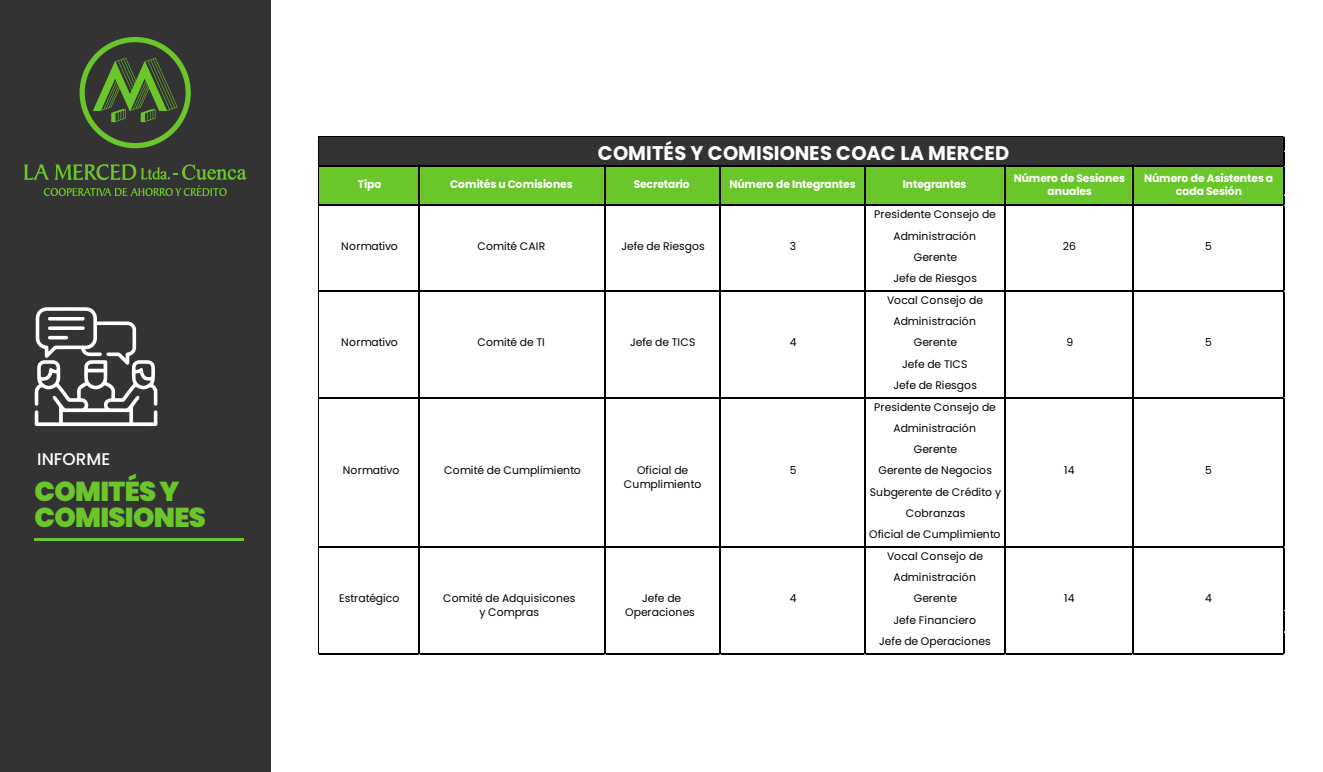
<style>
.page{position:relative;width:1323px;height:772px;background:#fff}
.page>*{position:absolute;margin:0;border:0;box-sizing:border-box;transform-origin:0 0}
.t1{font:900 27.3px/25.8px "Poppins";letter-spacing:-.025em;color:#6ac62a}
.t2{font:700 19.78px "Poppins";letter-spacing:.005em;color:#fff}
.t3{font:500 16.89px "Poppins";color:#fff}
.t4{font:10.94px/21.3px "Poppins";letter-spacing:.005em;color:#000;text-align:center}
.t5{font:700 10.94px/13.7px "Poppins";letter-spacing:-.015em;color:#fff;text-align:center}
</style>
<div class="page">
<div style="left:0;top:0;width:270px;height:772px;background:#333334"></div>
<svg style="left:80px;top:37px;width:111px;height:111px"></svg>
<svg style="left:24px;top:164px;width:223px;height:32px"></svg>
<hr style="left:34px;top:538px;width:209px;height:3px;background:#6ac62a">
<div style="left:319px;top:137px;width:965px;height:30px;background:#333334"></div>
<div style="left:319px;top:166px;width:965px;height:40px;background:#6ac62a"></div>
<hr style="left:319px;top:136px;width:965px;height:1px;background:#000">
<hr style="left:319px;top:166px;width:965px;height:1px;background:#000">
<hr style="left:319px;top:204px;width:965px;height:2px;background:#000">
<hr style="left:319px;top:290px;width:965px;height:1px;background:#000">
<hr style="left:319px;top:397px;width:965px;height:1px;background:#000">
<hr style="left:319px;top:546px;width:965px;height:1px;background:#000">
<hr style="left:318px;top:136px;width:1px;height:518px;background:#000">
<hr style="left:418px;top:167px;width:2px;height:487px;background:#000">
<hr style="left:604px;top:167px;width:2px;height:487px;background:#000">
<hr style="left:719px;top:167px;width:2px;height:487px;background:#000">
<hr style="left:864px;top:167px;width:1px;height:487px;background:#000">
<hr style="left:1004px;top:167px;width:2px;height:487px;background:#000">
<hr style="left:1132px;top:167px;width:1px;height:487px;background:#000">
<hr style="left:319px;top:653px;width:965px;height:1px;background:#000">
<hr style="left:1283px;top:137px;width:1px;height:517px;background:#000">
<svg style="left:35px;top:307px;width:122px;height:119px"></svg>
<h3 class="t3" style="left:37px;top:449px;width:74px">INFORME</h3>
<h1 class="t1" style="left:35px;top:478px;width:173px">COMITÉS Y<br>COMISIONES</h1>
<h2 class="t2" style="left:598px;top:141px;width:413px">COMITÉS Y COMISIONES COAC LA MERCED</h2>
<p class="t5" style="left:358px;top:177px;width:25px">Tipo</p>
<p class="t5" style="left:450px;top:177px;width:124px">Comités u Comisiones</p>
<p class="t5" style="left:634px;top:177px;width:57px">Secretario</p>
<p class="t5" style="left:729px;top:177px;width:128px">Número de Integrantes</p>
<p class="t5" style="left:903px;top:177px;width:65px">Integrantes</p>
<p class="t5" style="left:1014px;top:171px;width:113px">Número de Sesiones anuales</p>
<p class="t5" style="left:1144px;top:171px;width:131px">Número de Asistentes a cada Sesión</p>
<p class="t4" style="left:869px;top:204px;width:134px">Presidente Consejo de<br>Administración<br>Gerente<br>Jefe de Riesgos<br>Vocal Consejo de<br>Administración<br>Gerente<br>Jefe de TICS<br>Jefe de Riesgos<br>Presidente Consejo de<br>Administración<br>Gerente<br>Gerente de Negocios<br>Subgerente de Crédito y<br>Cobranzas<br>Oficial de Cumplimiento<br>Vocal Consejo de<br>Administración<br>Gerente<br>Jefe Financiero<br>Jefe de Operaciones</p>
<p class="t4" style="left:341px;top:235px;width:58px">Normativo</p>
<p class="t4" style="left:477px;top:235px;width:69px">Comité CAIR</p>
<p class="t4" style="left:621px;top:235px;width:85px">Jefe de Riesgos</p>
<p class="t4" style="left:790px;top:235px;width:8px">3</p>
<p class="t4" style="left:1063px;top:235px;width:15px">26</p>
<p class="t4" style="left:1205px;top:235px;width:8px">5</p>
<p class="t4" style="left:341px;top:332px;width:58px">Normativo</p>
<p class="t4" style="left:477px;top:332px;width:69px">Comité de TI</p>
<p class="t4" style="left:630px;top:332px;width:67px">Jefe de TICS</p>
<p class="t4" style="left:790px;top:332px;width:8px">4</p>
<p class="t4" style="left:1066px;top:332px;width:8px">9</p>
<p class="t4" style="left:1205px;top:332px;width:8px">5</p>
<p class="t4" style="left:343px;top:460px;width:58px">Normativo</p>
<p class="t4" style="left:444px;top:460px;width:138px">Comité de Cumplimiento</p>
<p class="t4" style="left:624px;top:464px;width:79px;line-height:13.1px">Oficial de<br>Cumplimiento</p>
<p class="t4" style="left:790px;top:460px;width:8px">5</p>
<p class="t4" style="left:1064px;top:460px;width:12px">14</p>
<p class="t4" style="left:1205px;top:460px;width:8px">5</p>
<p class="t4" style="left:339px;top:588px;width:62px">Estratégico</p>
<p class="t4" style="left:443px;top:592px;width:134px;line-height:13.1px">Comité de Adquisicones y Compras</p>
<p class="t4" style="left:625px;top:592px;width:71px;line-height:13.1px">Jefe de<br>Operaciones</p>
<p class="t4" style="left:790px;top:588px;width:8px">4</p>
<p class="t4" style="left:1064px;top:588px;width:12px">14</p>
<p class="t4" style="left:1205px;top:588px;width:8px">4</p>
</div>
